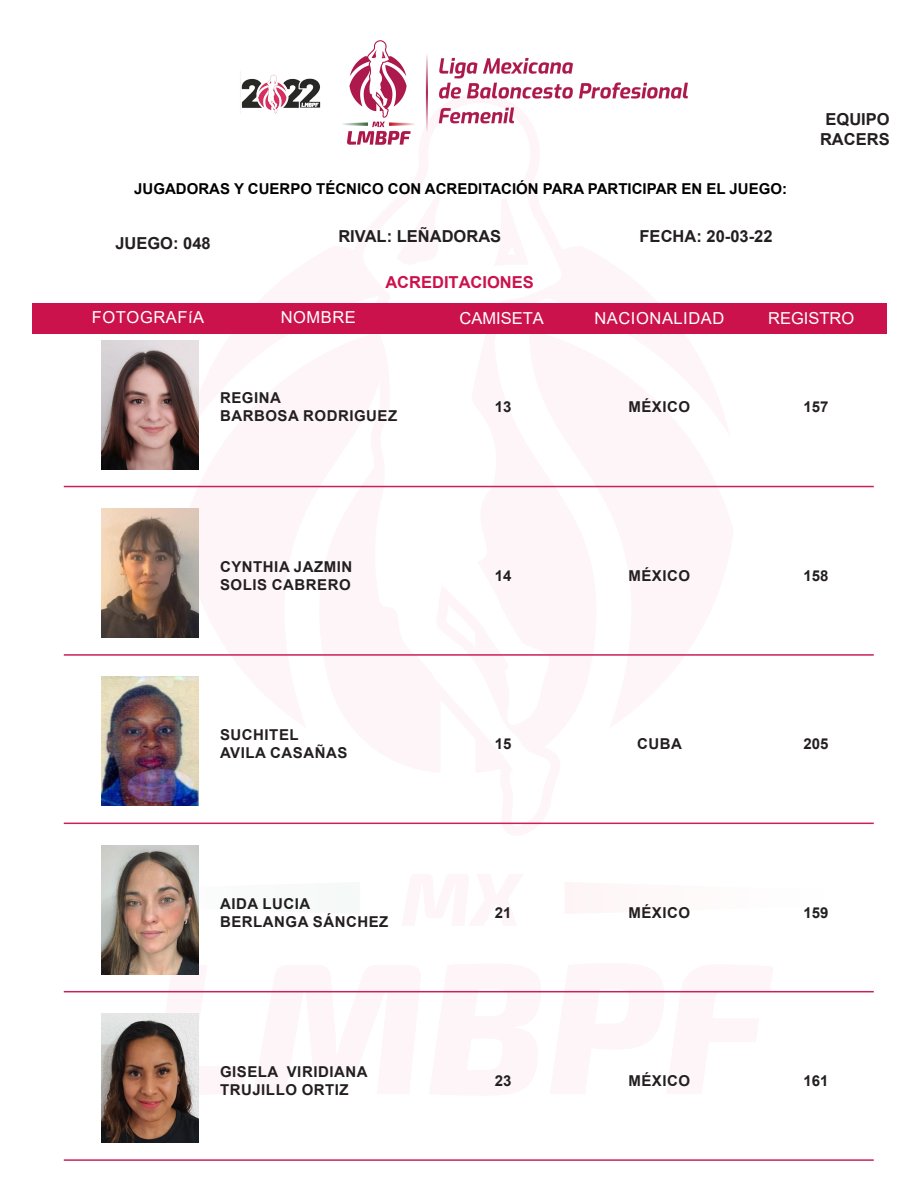
<style>
.page{position:relative;width:918px;height:1188px;background:#fff}
.page>*{position:absolute;margin:0;border:0;box-sizing:border-box;transform-origin:0 0}
.t1{font:700 16.5px/19.8px "Arial";color:#231f20;text-align:center}
.t2{font:16.5px "Arial";letter-spacing:.035em;color:#fff}
.t3{font:16.5px "Arial";color:#fff}
.t4{font:700 16.5px "Arial";color:#cc124c}
.t5{font:700 15px "Arial";letter-spacing:.035em;color:#231f20}
.t6{font:700 15px "Arial";color:#000}
</style>
<div class="page">
<svg style="left:146px;top:953px;width:639px;height:153px"></svg>
<svg style="left:101px;top:871px;width:98px;height:54px"></svg>
<svg style="left:360px;top:485px;width:204px;height:340px"></svg>
<div style="left:33px;top:303px;width:854px;height:31px;background:#cc124c"></div>
<img style="left:240px;top:40px;width:447px;height:105px">
<img style="left:102px;top:340px;width:96px;height:129px">
<hr style="left:64px;top:486px;width:810px;height:1px;background:#cc1f56">
<img style="left:102px;top:509px;width:96px;height:129px">
<hr style="left:64px;top:654px;width:810px;height:2px;background:#cc1f56">
<img style="left:102px;top:677px;width:96px;height:129px">
<hr style="left:64px;top:823px;width:810px;height:1px;background:#cc1f56">
<img style="left:102px;top:845px;width:96px;height:129px">
<hr style="left:64px;top:991px;width:810px;height:1px;background:#cc1f56">
<img style="left:102px;top:1014px;width:96px;height:129px">
<hr style="left:64px;top:1159px;width:810px;height:2px;background:#cc1f56">
<p class="t6" style="left:134px;top:178px;width:654px">JUGADORAS Y CUERPO TÉCNICO CON ACREDITACIÓN PARA PARTICIPAR EN EL JUEGO:</p>
<p class="t1" style="left:115px;top:233px;width:97px">JUEGO: 048</p>
<p class="t1" style="left:338px;top:227px;width:164px">RIVAL: LEÑADORAS</p>
<p class="t1" style="left:640px;top:227px;width:134px">FECHA: 20-03-22</p>
<p class="t4" style="left:385px;top:271px;width:150px">ACREDITACIONES</p>
<p class="t1" style="left:820px;top:110px;width:71px">EQUIPO<br>RACERS</p>
<p class="t2" style="left:92px;top:306px;width:114px">FOTOGRAFíA</p>
<p class="t2" style="left:281px;top:306px;width:77px">NOMBRE</p>
<p class="t3" style="left:460px;top:307px;width:86px">CAMISETA</p>
<p class="t3" style="left:768px;top:307px;width:88px">REGISTRO</p>
<p class="t2" style="left:594px;top:307px;width:131px">NACIONALIDAD</p>
<p class="t5" style="left:220px;top:388px;width:62px">REGINA</p>
<p class="t5" style="left:220px;top:406px;width:179px">BARBOSA RODRIGUEZ</p>
<p class="t5" style="left:220px;top:556px;width:134px">CYNTHIA JAZMIN</p>
<p class="t5" style="left:220px;top:574px;width:132px">SOLIS CABRERO</p>
<p class="t5" style="left:220px;top:724px;width:80px">SUCHITEL</p>
<p class="t5" style="left:220px;top:742px;width:129px">AVILA CASAÑAS</p>
<p class="t5" style="left:220px;top:893px;width:92px">AIDA LUCIA</p>
<p class="t5" style="left:220px;top:911px;width:170px">BERLANGA SÁNCHEZ</p>
<p class="t5" style="left:220px;top:1061px;width:149px">GISELA VIRIDIANA</p>
<p class="t5" style="left:220px;top:1079px;width:130px">TRUJILLO ORTIZ</p>
<p class="t5" style="left:495px;top:397px;width:18px">13</p>
<p class="t5" style="left:628px;top:397px;width:63px">MÉXICO</p>
<p class="t5" style="left:804px;top:397px;width:27px">157</p>
<p class="t5" style="left:495px;top:565px;width:18px">14</p>
<p class="t5" style="left:628px;top:565px;width:63px">MÉXICO</p>
<p class="t5" style="left:804px;top:565px;width:27px">158</p>
<p class="t5" style="left:495px;top:733px;width:18px">15</p>
<p class="t5" style="left:637px;top:733px;width:46px">CUBA</p>
<p class="t5" style="left:804px;top:733px;width:27px">205</p>
<p class="t5" style="left:495px;top:902px;width:18px">21</p>
<p class="t5" style="left:628px;top:902px;width:63px">MÉXICO</p>
<p class="t5" style="left:804px;top:902px;width:27px">159</p>
<p class="t5" style="left:495px;top:1070px;width:18px">23</p>
<p class="t5" style="left:628px;top:1070px;width:63px">MÉXICO</p>
<p class="t5" style="left:804px;top:1070px;width:27px">161</p>
</div>
